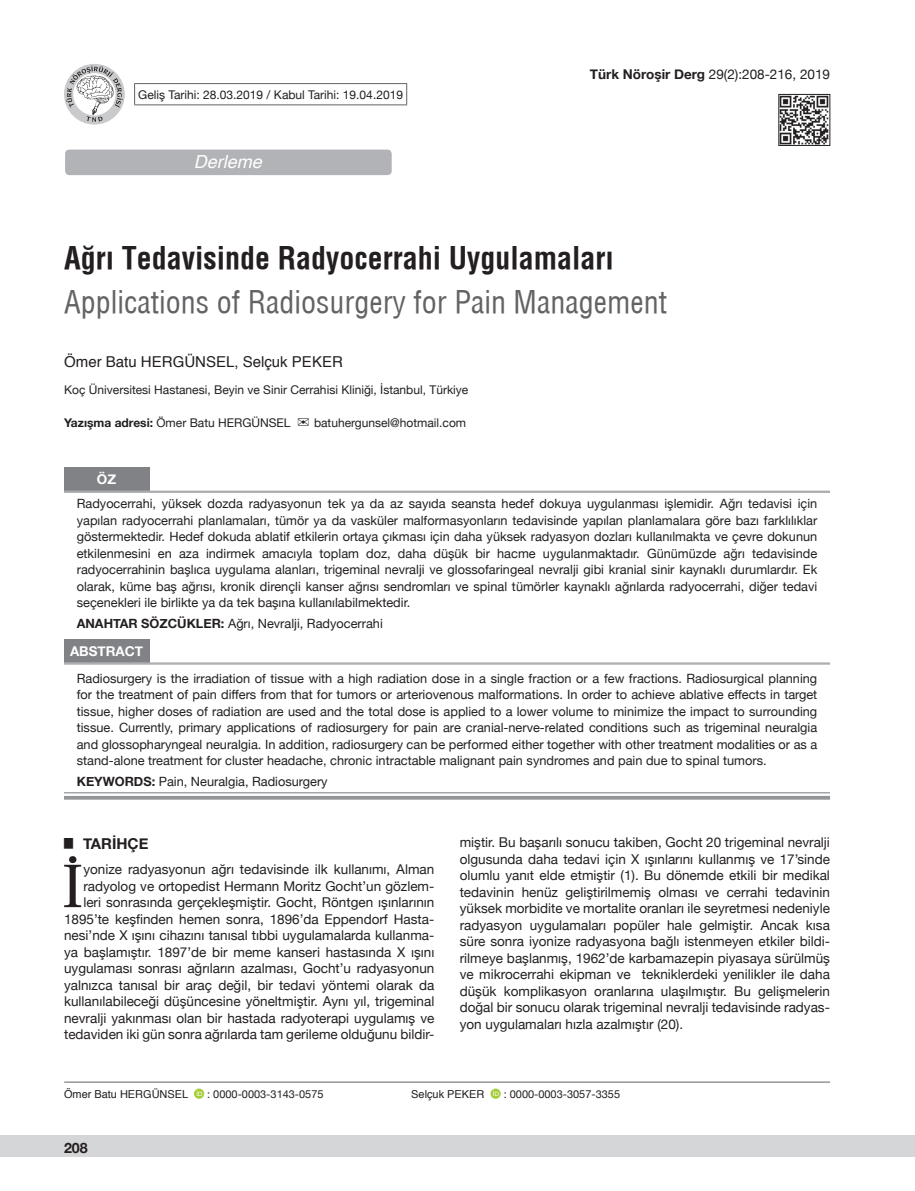
<style>
.page{position:relative;width:915px;height:1191px;background:#fff}
.page>*{position:absolute;margin:0;border:0;box-sizing:border-box;transform-origin:0 0}
.t1{font:61.2px "Utopia";color:#231f20}
.t2{font:30px "Helvetica Condensed";color:#636366}
.t3{font:700 30px "Helvetica Condens";color:#231f20}
.t4{font:italic 18px "Helvetica";color:#fff}
.t5{font:15px "Helvetica";color:#231f20}
.t6{font:700 15px "Helvetica Neue";color:#231f20}
.t7{font:700 14.25px "Helvetica Neue";color:#231f20}
.t8{font:13.5px/16.5px "Helvetica Neue";color:#231f20;text-align:right}
.t9{font:700 13.5px "Helvetica Neue";color:#fff}
.t10{font:12.75px/16.5px "Helvetica Neue";color:#231f20;text-align:justify}
.t11{font:12px "Helvetica Neue";color:#231f20}
.t12{font:10.95px "Helvetica Neue";color:#231f20}
.t13{font:10.95px "Helvetica";color:#231f20}
.s1{font-weight:700}
</style>
<div class="page">
<div style="left:0;top:1135px;width:914px;height:22px;background:#d5d6d8"></div>
<svg style="left:64px;top:64px;width:61px;height:61px"></svg>
<svg style="left:66px;top:66px;width:57px;height:56px"></svg>
<hr style="left:64px;top:1081px;width:765px;height:1px;background:#636366">
<svg style="left:194px;top:1088px;width:10px;height:10px"></svg>
<svg style="left:197px;top:1090px;width:5px;height:6px"></svg>
<svg style="left:490px;top:1088px;width:10px;height:10px"></svg>
<svg style="left:493px;top:1090px;width:5px;height:6px"></svg>
<hr style="left:134px;top:83px;width:273px;height:1px;background:#636366">
<svg style="left:134px;top:84px;width:1px;height:20px"></svg>
<svg style="left:406px;top:84px;width:1px;height:20px"></svg>
<hr style="left:134px;top:104px;width:273px;height:1px;background:#636366">
<img style="left:780px;top:96px;width:47px;height:48px">
<div style="left:778px;top:94px;width:51px;height:52px;border:1px solid #231f20"></div>
<div style="left:65px;top:150px;width:326px;height:25px;background:#b2b3b7;border-radius:4px"></div>
<div style="left:64px;top:639px;width:85px;height:23px;background:#808285"></div>
<svg style="left:64px;top:793px;width:765px;height:1px"></svg>
<hr style="left:64px;top:662px;width:765px;height:1px;background:#939598">
<hr style="left:64px;top:664px;width:765px;height:1px;background:#939598">
<hr style="left:64px;top:792px;width:765px;height:1px;background:#939598">
<hr style="left:64px;top:796px;width:765px;height:3px;background:#939598">
<div style="left:64px;top:467px;width:85px;height:24px;background:#808285"></div>
<hr style="left:64px;top:491px;width:765px;height:1px;background:#939598">
<hr style="left:64px;top:492px;width:765px;height:1px;background:#939598">
<p class="t11" style="left:138px;top:86px;width:266px">Geliş Tarihi: 28.03.2019 / Kabul Tarihi: 19.04.2019</p>
<h3 class="t4" style="left:194px;top:147px;width:70px">Derleme</h3>
<p class="t8" style="left:589px;top:67px;width:241px"><span class="s1">Türk Nöroşir Derg</span> 29(2):208-216, 2019</p>
<h2 class="t3" style="left:64px;top:240px;width:551px">Ağrı Tedavisinde Radyocerrahi Uygulamaları</h2>
<h2 class="t2" style="left:64px;top:283px;width:604px">Applications of Radiosurgery for Pain Management</h2>
<p class="t5" style="left:64px;top:350px;width:280px">Ömer Batu HERGÜNSEL, Selçuk PEKER</p>
<p class="t11" style="left:64px;top:381px;width:405px">Koç Üniversitesi Hastanesi, Beyin ve Sinir Cerrahisi Kliniği, İstanbul, Türkiye</p>
<p class="t11" style="left:64px;top:414px;width:228px"><span class="s1">Yazışma adresi:</span> Ömer Batu HERGÜNSEL</p>
<p class="t11" style="left:314px;top:414px;width:153px">batuhergunsel@hotmail.com</p>
<p class="t9" style="left:97px;top:469px;width:21px">ÖZ</p>
<p class="t10" style="left:77px;top:496px;width:741px">Radyocerrahi, yüksek dozda radyasyonun tek ya da az sayıda seansta hedef dokuya uygulanması işlemidir. Ağrı tedavisi için yapılan radyocerrahi planlamaları, tümör ya da vasküler malformasyonların tedavisinde yapılan planlamalara göre bazı farklılıklar göstermektedir. Hedef dokuda ablatif etkilerin ortaya çıkması için daha yüksek radyasyon dozları kullanılmakta ve çevre dokunun etkilenmesini en aza indirmek amacıyla toplam doz, daha düşük bir hacme uygulanmaktadır. Günümüzde ağrı tedavisinde radyocerrahinin başlıca uygulama alanları, trigeminal nevralji ve glossofaringeal nevralji gibi kranial sinir kaynaklı durumlardır. Ek olarak, küme baş ağrısı, kronik dirençli kanser ağrısı sendromları ve spinal tümörler kaynaklı ağrılarda radyocerrahi, diğer tedavi seçenekleri ile birlikte ya da tek başına kullanılabilmektedir.</p>
<p class="t10" style="left:77px;top:616px;width:307px"><span class="s1">ANAHTAR SÖZCÜKLER:</span> Ağrı, Nevralji, Radyocerrahi</p>
<p class="t9" style="left:70px;top:640px;width:75px">ABSTRACT</p>
<p class="t10" style="left:77px;top:670px;width:741px">Radiosurgery is the irradiation of tissue with a high radiation dose in a single fraction or a few fractions. Radiosurgical planning for the treatment of pain differs from that for tumors or arteriovenous malformations. In order to achieve ablative effects in target tissue, higher doses of radiation are used and the total dose is applied to a lower volume to minimize the impact to surrounding tissue. Currently, primary applications of radiosurgery for pain are cranial-nerve-related conditions such as trigeminal neuralgia and glossopharyngeal neuralgia. In addition, radiosurgery can be performed either together with other treatment modalities or as a stand-alone treatment for cluster headache, chronic intractable malignant pain syndromes and pain due to spinal tumors.</p>
<p class="t10" style="left:77px;top:774px;width:252px"><span class="s1">KEYWORDS:</span> Pain, Neuralgia, Radiosurgery</p>
<p class="t6" style="left:64px;top:832px;width:86px"><sup>█</sup> TARİHÇE</p>
<h1 class="t1" style="left:62px;top:851px;width:23px">İ</h1>
<p class="t8" style="left:64px;top:862px;width:371px">yonize radyasyonun ağrı tedavisinde ilk kullanımı, Alman radyolog ve ortopedist Hermann Moritz Gocht’un gözlem&shy;leri sonrasında gerçekleşmiştir. Gocht, Röntgen ışınlarının 1895’te keşfinden hemen sonra, 1896’da Eppendorf Hasta&shy;nesi’nde X ışını cihazını tanısal tıbbi uygulamalarda kullanma&shy;ya başlamıştır. 1897’de bir meme kanseri hastasında X ışını uygulaması sonrası ağrıların azalması, Gocht’u radyasyonun yalnızca tanısal bir araç değil, bir tedavi yöntemi olarak da kullanılabileceği düşüncesine yöneltmiştir. Aynı yıl, trigeminal nevralji yakınması olan bir hastada radyoterapi uygulamış ve tedaviden iki gün sonra ağrılarda tam gerileme olduğunu bildir-</p>
<p class="t8" style="left:459px;top:835px;width:371px;text-align:justify">miştir. Bu başarılı sonucu takiben, Gocht 20 trigeminal nevralji olgusunda daha tedavi için X ışınlarını kullanmış ve 17’sinde olumlu yanıt elde etmiştir (1). Bu dönemde etkili bir medikal tedavinin henüz geliştirilmemiş olması ve cerrahi tedavinin yüksek morbidite ve mortalite oranları ile seyretmesi nedeniyle radyasyon uygulamaları popüler hale gelmiştir. Ancak kısa süre sonra iyonize radyasyona bağlı istenmeyen etkiler bildi&shy;rilmeye başlanmış, 1962’de karbamazepin piyasaya sürülmüş ve mikrocerrahi ekipman ve tekniklerdeki yenilikler ile daha düşük komplikasyon oranlarına ulaşılmıştır. Bu gelişmelerin doğal bir sonucu olarak trigeminal nevralji tedavisinde radyas&shy;yon uygulamaları hızla azalmıştır (20).</p>
<p class="t13" style="left:64px;top:1085px;width:126px">Ömer Batu HERGÜNSEL</p>
<p class="t12" style="left:207px;top:1086px;width:118px">: 0000-0003-3143-0575</p>
<p class="t13" style="left:411px;top:1085px;width:75px">Selçuk PEKER</p>
<p class="t12" style="left:503px;top:1086px;width:118px">: 0000-0003-3057-3355</p>
<p class="t7" style="left:64px;top:1137px;width:25px">208</p>
</div>
